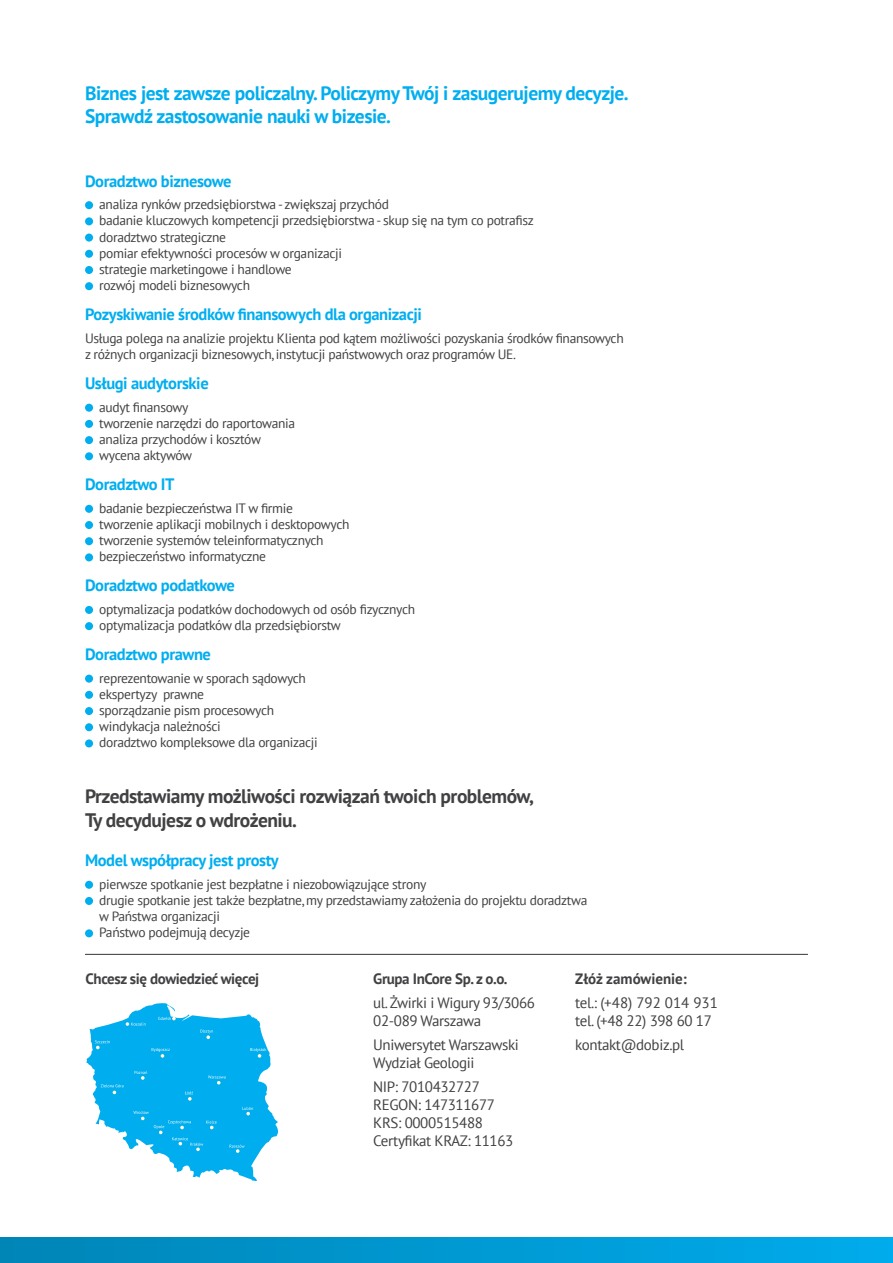
<style>
.page{position:relative;width:893px;height:1263px;background:#fff}
.page>*{position:absolute;margin:0;border:0;box-sizing:border-box;transform-origin:0 0}
.t1{font:700 19.5px/23.4px "PT Sans";letter-spacing:-.025em;color:#00aeef}
.t2{font:700 19.5px/23.4px "PT Sans";letter-spacing:-.025em;color:#414042}
.t3{font:700 16.5px "PT Sans";letter-spacing:-.025em;color:#00aeef}
.t4{font:15px/18px "PT Sans";letter-spacing:-.025em;color:#414042}
.t5{font:700 15px "PT Sans";letter-spacing:-.025em;color:#414042}
.t6{font:700 15px "PT Sans";color:#414042}
.t7{font:13.5px/16.2px "PT Sans";letter-spacing:-.025em;color:#414042}
</style>
<div class="page">
<div style="left:0;top:1237px;width:893px;height:26px;background:linear-gradient(to right,#0085b7,#00abec)"></div>
<div style="left:85px;top:201px;width:8px;height:8px;background:#00aeef;border-radius:50%"></div>
<div style="left:85px;top:217px;width:8px;height:8px;background:#00aeef;border-radius:50%"></div>
<div style="left:85px;top:234px;width:8px;height:8px;background:#00aeef;border-radius:50%"></div>
<div style="left:85px;top:250px;width:8px;height:8px;background:#00aeef;border-radius:50%"></div>
<div style="left:85px;top:266px;width:8px;height:8px;background:#00aeef;border-radius:50%"></div>
<div style="left:85px;top:282px;width:8px;height:8px;background:#00aeef;border-radius:50%"></div>
<div style="left:85px;top:404px;width:8px;height:8px;background:#00aeef;border-radius:50%"></div>
<div style="left:85px;top:420px;width:8px;height:8px;background:#00aeef;border-radius:50%"></div>
<div style="left:85px;top:436px;width:8px;height:8px;background:#00aeef;border-radius:50%"></div>
<div style="left:85px;top:452px;width:8px;height:8px;background:#00aeef;border-radius:50%"></div>
<div style="left:85px;top:505px;width:8px;height:8px;background:#00aeef;border-radius:50%"></div>
<div style="left:85px;top:521px;width:8px;height:8px;background:#00aeef;border-radius:50%"></div>
<div style="left:85px;top:537px;width:8px;height:8px;background:#00aeef;border-radius:50%"></div>
<div style="left:85px;top:553px;width:8px;height:8px;background:#00aeef;border-radius:50%"></div>
<div style="left:85px;top:606px;width:8px;height:8px;background:#00aeef;border-radius:50%"></div>
<div style="left:85px;top:622px;width:8px;height:8px;background:#00aeef;border-radius:50%"></div>
<div style="left:85px;top:675px;width:8px;height:8px;background:#00aeef;border-radius:50%"></div>
<div style="left:85px;top:691px;width:8px;height:8px;background:#00aeef;border-radius:50%"></div>
<div style="left:85px;top:707px;width:8px;height:8px;background:#00aeef;border-radius:50%"></div>
<div style="left:85px;top:723px;width:8px;height:8px;background:#00aeef;border-radius:50%"></div>
<div style="left:85px;top:739px;width:8px;height:8px;background:#00aeef;border-radius:50%"></div>
<hr style="left:85px;top:954px;width:723px;height:1px;background:#414042">
<div style="left:85px;top:881px;width:8px;height:8px;background:#00aeef;border-radius:50%"></div>
<div style="left:85px;top:897px;width:8px;height:8px;background:#00aeef;border-radius:50%"></div>
<div style="left:85px;top:929px;width:8px;height:8px;background:#00aeef;border-radius:50%"></div>
<svg style="left:87px;top:1003px;width:190px;height:177px"></svg>
<h1 class="t1" style="left:85px;top:81px;width:545px">Biznes jest zawsze policzalny. Policzymy Twój i zasugerujemy decyzje.<br>Sprawdź zastosowanie nauki w bizesie.</h1>
<p class="t3" style="left:85px;top:170px;width:148px">Doradztwo biznesowe</p>
<p class="t7" style="left:99px;top:196px;width:436px">analiza rynków przedsiębiorstwa - zwiększaj przychód<br>badanie kluczowych kompetencji przedsiębiorstwa - skup się na tym co potrafisz doradztwo strategiczne<br>pomiar efektywności procesów w organizacji<br>strategie marketingowe i handlowe<br>rozwój modeli biznesowych</p>
<p class="t3" style="left:85px;top:303px;width:338px">Pozyskiwanie środków finansowych dla organizacji</p>
<p class="t7" style="left:85px;top:329px;width:540px">Usługa polega na analizie projektu Klienta pod kątem możliwości pozyskania środków finansowych z różnych organizacji biznesowych, instytucji państwowych oraz programów UE.</p>
<p class="t3" style="left:85px;top:372px;width:125px">Usługi audytorskie</p>
<p class="t7" style="left:99px;top:399px;width:197px">audyt finansowy<br>tworzenie narzędzi do raportowania analiza przychodów i kosztów wycena aktywów</p>
<p class="t3" style="left:85px;top:474px;width:91px">Doradztwo IT</p>
<p class="t7" style="left:99px;top:500px;width:252px">badanie bezpieczeństwa IT w firmie tworzenie aplikacji mobilnych i desktopowych tworzenie systemów teleinformatycznych bezpieczeństwo informatyczne</p>
<p class="t3" style="left:85px;top:575px;width:151px">Doradztwo podatkowe</p>
<p class="t7" style="left:99px;top:601px;width:317px">optymalizacja podatków dochodowych od osób fizycznych optymalizacja podatków dla przedsiębiorstw</p>
<p class="t3" style="left:85px;top:643px;width:127px">Doradztwo prawne</p>
<p class="t7" style="left:99px;top:669px;width:220px">reprezentowanie w sporach sądowych ekspertyzy prawne<br>sporządzanie pism procesowych windykacja należności<br>doradztwo kompleksowe dla organizacji</p>
<h1 class="t2" style="left:85px;top:784px;width:450px">Przedstawiamy możliwości rozwiązań twoich problemów,<br>Ty decydujesz o wdrożeniu.</h1>
<p class="t3" style="left:85px;top:849px;width:195px">Model współpracy jest prosty</p>
<p class="t7" style="left:99px;top:876px;width:490px">pierwsze spotkanie jest bezpłatne i niezobowiązujące strony<br>drugie spotkanie jest także bezpłatne, my przedstawiamy założenia do projektu doradztwa w Państwa organizacji<br>Państwo podejmują decyzje</p>
<p class="t5" style="left:86px;top:969px;width:175px">Chcesz się dowiedzieć więcej</p>
<p class="t5" style="left:373px;top:969px;width:136px">Grupa InCore Sp. z o.o.</p>
<p class="t4" style="left:373px;top:993px;width:163px">ul. Żwirki i Wigury 93/3066<br>02-089 Warszawa</p>
<p class="t4" style="left:373px;top:1035px;width:147px">Uniwersytet Warszawski<br>Wydział Geologii</p>
<p class="t4" style="left:373px;top:1077px;width:142px">NIP: 7010432727<br>REGON: 147311677<br>KRS: 0000515488<br>Certyfikat KRAZ: 11163</p>
<p class="t6" style="left:575px;top:969px;width:113px">Złóż zamówienie:</p>
<p class="t4" style="left:575px;top:994px;width:144px">tel.: (+48) 792 014 931 tel. (+48 22) 398 60 17</p>
<p class="t4" style="left:575px;top:1036px;width:111px">kontakt@dobiz.pl</p>
</div>
